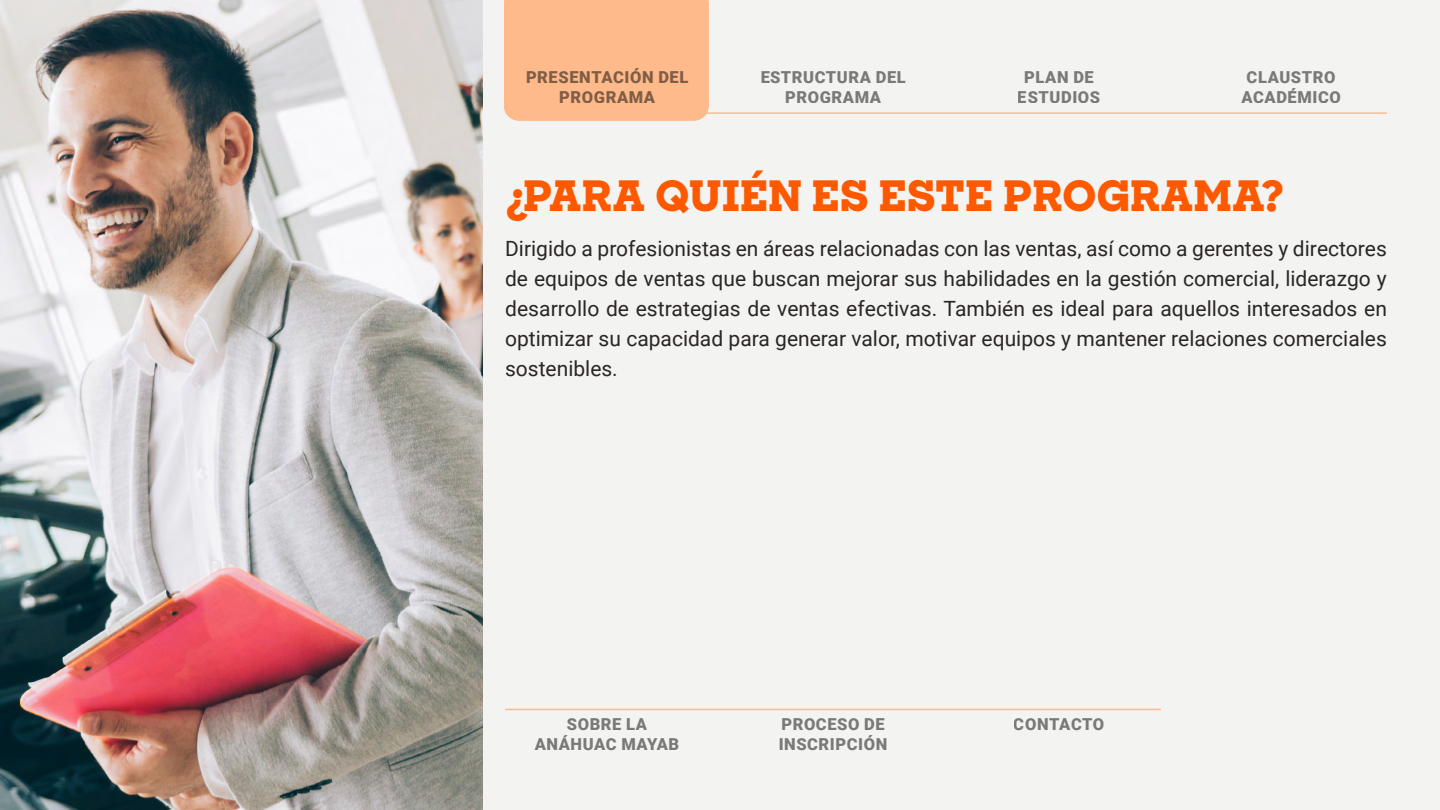
<style>
.page{position:relative;width:1440px;height:810px;background:#f3f3f1}
.page>*{position:absolute;margin:0;border:0;box-sizing:border-box;transform-origin:0 0}
.t1{font:800 42px "Sharp Slab";color:#ff5900}
.t2{font:21px/30px "Roboto";color:#292626;text-align:justify}
.t3{font:900 16.5px/19.8px "Roboto";letter-spacing:.035em;color:#000;text-align:center}
</style>
<div class="page">
<hr style="left:506px;top:112px;width:881px;height:2px;background:#ffba8b">
<hr style="left:505px;top:709px;width:656px;height:1px;background:#ffba8b">
<img style="left:0;top:0;width:482px;height:810px">
<div style="left:504px;top:0;width:205px;height:121px;background:#ffba8b"></div>
<p class="t3" style="left:526px;top:66px;width:164px">PRESENTACIÓN DEL<br>PROGRAMA</p>
<p class="t3" style="left:760px;top:66px;width:147px">ESTRUCTURA DEL<br>PROGRAMA</p>
<p class="t3" style="left:1018px;top:66px;width:84px">PLAN DE<br>ESTUDIOS</p>
<p class="t3" style="left:1241px;top:66px;width:101px">CLAUSTRO<br>ACADÉMICO</p>
<h1 class="t1" style="left:505px;top:165px;width:781px">¿PARA QUIÉN ES ESTE PROGRAMA?</h1>
<p class="t2" style="left:505px;top:232px;width:883px">Dirigido a profesionistas en áreas relacionadas con las ventas, así como a gerentes y directores de equipos de ventas que buscan mejorar sus habilidades en la gestión comercial, liderazgo y desarrollo de estrategias de ventas efectivas. También es ideal para aquellos interesados en optimizar su capacidad para generar valor, motivar equipos y mantener relaciones comerciales sostenibles.</p>
<p class="t3" style="left:535px;top:714px;width:146px">SOBRE LA<br>ANÁHUAC MAYAB</p>
<p class="t3" style="left:779px;top:714px;width:110px;text-align:left">PROCESO DE<br>INSCRIPCIÓN</p>
<p class="t3" style="left:1014px;top:714px;width:92px">CONTACTO</p>
</div>
